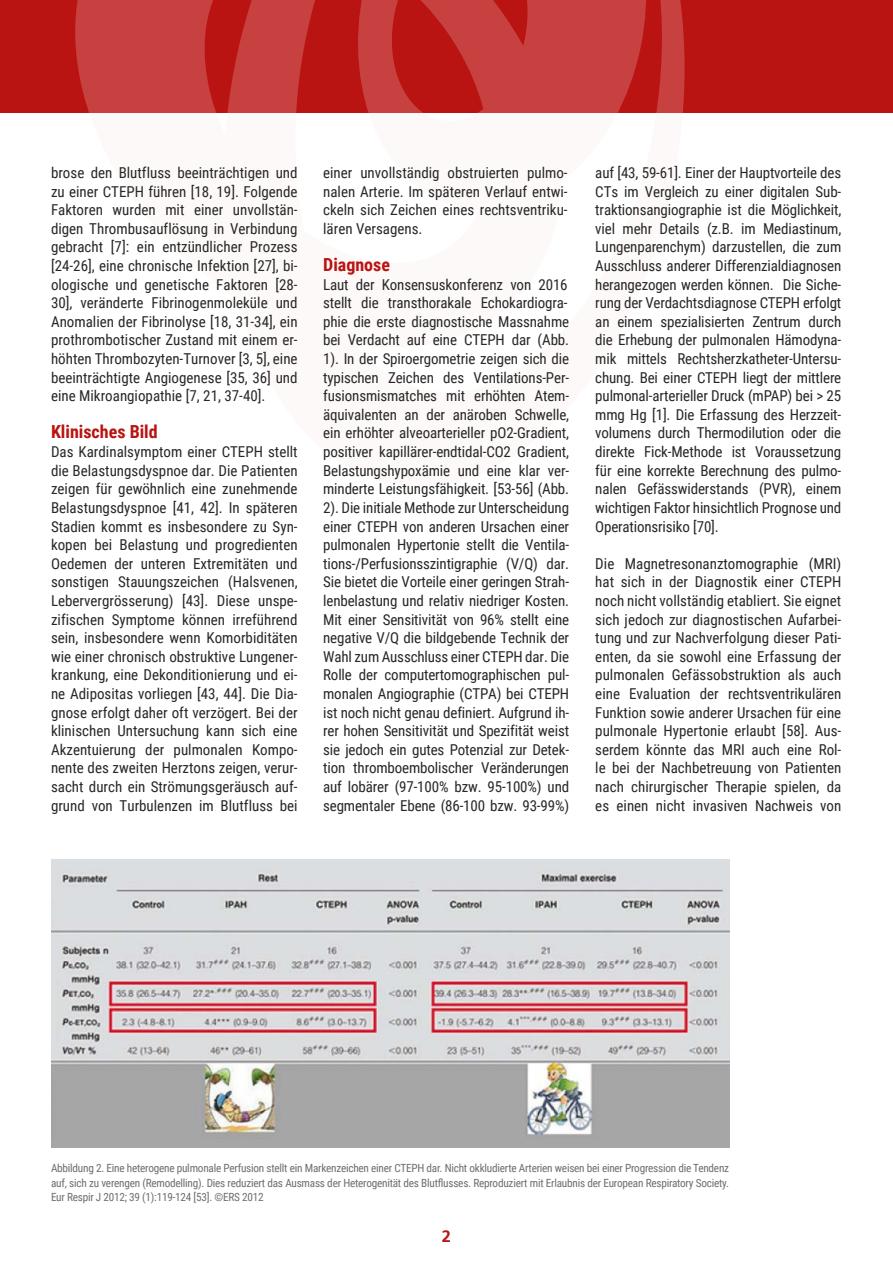
<style>
.page{position:relative;width:893px;height:1263px;background:#fff}
.page>*{position:absolute;margin:0;border:0;box-sizing:border-box;transform-origin:0 0}
.Titel_im_Lauftext_20{font:700 18px "Roboto Condensed";color:#b91312}
.t1{font:700 16.5px "Frutiger LT Std";color:#b91312}
.Fliesstext_2019{font:15px/18.6px "Roboto Condensed";color:#272726;text-align:justify}
.Tabelle_Untertitel_2{font:11.25px/14.2px "Roboto Condensed";letter-spacing:-.02em;color:#6e6e6e;text-align:justify}
</style>
<div class="page">
<div style="left:0;top:0;width:893px;height:113px;background:#b91312"></div>
<div style="left:75px;top:0;width:124px;height:113px;background:#c64140"></div>
<svg style="left:199px;top:0;width:486px;height:113px;fill:#c64140"></svg>
<img style="left:51px;top:859px;width:678px;height:288px">
<p class="Fliesstext_2019" style="left:51px;top:163px;width:248px">brose den Blutfluss beeinträchtigen und zu einer CTEPH führen [18, 19]. Folgende Faktoren wurden mit einer unvollstän&shy;digen Thrombusauflösung in Verbindung gebracht [7]: ein entzündlicher Prozess [24-26], eine chronische Infektion [27], bi&shy;ologische und genetische Faktoren [28- 30], veränderte Fibrinogenmoleküle und Anomalien der Fibrinolyse [18, 31-34], ein prothrombotischer Zustand mit einem er&shy;höhten Thrombozyten-Turnover [3, 5], eine beeinträchtigte Angiogenese [35, 36] und eine Mikroangiopathie [7, 21, 37-40].</p>
<p class="Titel_im_Lauftext_20" style="left:51px;top:419px;width:108px">Klinisches Bild</p>
<p class="Fliesstext_2019" style="left:51px;top:442px;width:248px">Das Kardinalsymptom einer CTEPH stellt die Belastungsdyspnoe dar. Die Patienten zeigen für gewöhnlich eine zunehmende Belastungsdyspnoe [41, 42]. In späteren Stadien kommt es insbesondere zu Syn&shy;kopen bei Belastung und progredienten Oedemen der unteren Extremitäten und sonstigen Stauungszeichen (Halsvenen, Lebervergrösserung) [43]. Diese unspe&shy;zifischen Symptome können irreführend sein, insbesondere wenn Komorbiditäten wie einer chronisch obstruktive Lungener&shy;krankung, eine Dekonditionierung und ei&shy;ne Adipositas vorliegen [43, 44]. Die Dia&shy;gnose erfolgt daher oft verzögert. Bei der klinischen Untersuchung kann sich eine Akzentuierung der pulmonalen Kompo&shy;nente des zweiten Herztons zeigen, verur&shy;sacht durch ein Strömungsgeräusch auf&shy;grund von Turbulenzen im Blutfluss bei</p>
<p class="Fliesstext_2019" style="left:323px;top:163px;width:246px">einer unvollständig obstruierten pulmo&shy;nalen Arterie. Im späteren Verlauf entwi&shy;ckeln sich Zeichen eines rechtsventriku&shy;lären Versagens.</p>
<p class="Titel_im_Lauftext_20" style="left:323px;top:252px;width:68px">Diagnose</p>
<p class="Fliesstext_2019" style="left:323px;top:274px;width:248px">Laut der Konsensuskonferenz von 2016 stellt die transthorakale Echokardiogra&shy;phie die erste diagnostische Massnahme bei Verdacht auf eine CTEPH dar (Abb.<br>1). In der Spiroergometrie zeigen sich die typischen Zeichen des Ventilations-Per&shy;fusionsmismatches mit erhöhten Atem&shy;äquivalenten an der anäroben Schwelle, ein erhöhter alveoarterieller pO2-Gradient, positiver kapillärer-endtidal-CO2 Gradient, Belastungshypoxämie und eine klar ver&shy;minderte Leistungsfähigkeit. [53-56] (Abb.<br>2). Die initiale Methode zur Unterscheidung einer CTEPH von anderen Ursachen einer pulmonalen Hypertonie stellt die Ventila&shy;tions-/Perfusionsszintigraphie (V/Q) dar.<br>Sie bietet die Vorteile einer geringen Strah&shy;lenbelastung und relativ niedriger Kosten.<br>Mit einer Sensitivität von 96% stellt eine negative V/Q die bildgebende Technik der Wahl zum Ausschluss einer CTEPH dar. Die Rolle der computertomographischen pul&shy;monalen Angiographie (CTPA) bei CTEPH ist noch nicht genau definiert. Aufgrund ih&shy;rer hohen Sensitivität und Spezifität weist sie jedoch ein gutes Potenzial zur Detek&shy;tion thromboembolischer Veränderungen auf lobärer (97-100% bzw. 95-100%) und segmentaler Ebene (86-100 bzw. 93-99%)</p>
<p class="Fliesstext_2019" style="left:595px;top:163px;width:248px">auf [43, 59-61]. Einer der Hauptvorteile des CTs im Vergleich zu einer digitalen Sub&shy;traktionsangiographie ist die Möglichkeit, viel mehr Details (z.B. im Mediastinum, Lungenparenchym) darzustellen, die zum Ausschluss anderer Differenzialdiagnosen herangezogen werden können. Die Siche&shy;rung der Verdachtsdiagnose CTEPH erfolgt an einem spezialisierten Zentrum durch die Erhebung der pulmonalen Hämodyna&shy;mik mittels Rechtsherzkatheter-Untersu&shy;chung. Bei einer CTEPH liegt der mittlere pulmonal-arterieller Druck (mPAP) bei &gt; 25 mmg Hg [1]. Die Erfassung des Herzzeit&shy;volumens durch Thermodilution oder die direkte Fick-Methode ist Voraussetzung für eine korrekte Berechnung des pulmo&shy;nalen Gefässwiderstands (PVR), einem wichtigen Faktor hinsichtlich Prognose und Operationsrisiko [70].</p>
<p class="Fliesstext_2019" style="left:595px;top:553px;width:248px">Die Magnetresonanztomographie (MRI) hat sich in der Diagnostik einer CTEPH noch nicht vollständig etabliert. Sie eignet sich jedoch zur diagnostischen Aufarbei&shy;tung und zur Nachverfolgung dieser Pati&shy;enten, da sie sowohl eine Erfassung der pulmonalen Gefässobstruktion als auch eine Evaluation der rechtsventrikulären Funktion sowie anderer Ursachen für eine pulmonale Hypertonie erlaubt [58]. Aus&shy;serdem könnte das MRI auch eine Rol&shy;le bei der Nachbetreuung von Patienten nach chirurgischer Therapie spielen, da es einen nicht invasiven Nachweis von</p>
<p class="Tabelle_Untertitel_2" style="left:51px;top:1161px;width:680px">Abbildung 2. Eine heterogene pulmonale Perfusion stellt ein Markenzeichen einer CTEPH dar. Nicht okkludierte Arterien weisen bei einer Progression die Tendenz auf, sich zu verengen (Remodelling). Dies reduziert das Ausmass der Heterogenität des Blutflusses. Reproduziert mit Erlaubnis der European Respiratory Society.<br>Eur Respir J 2012; 39 (1):119-124 [53]. ©ERS 2012</p>
<p class="t1" style="left:442px;top:1227px;width:11px">2</p>
</div>
